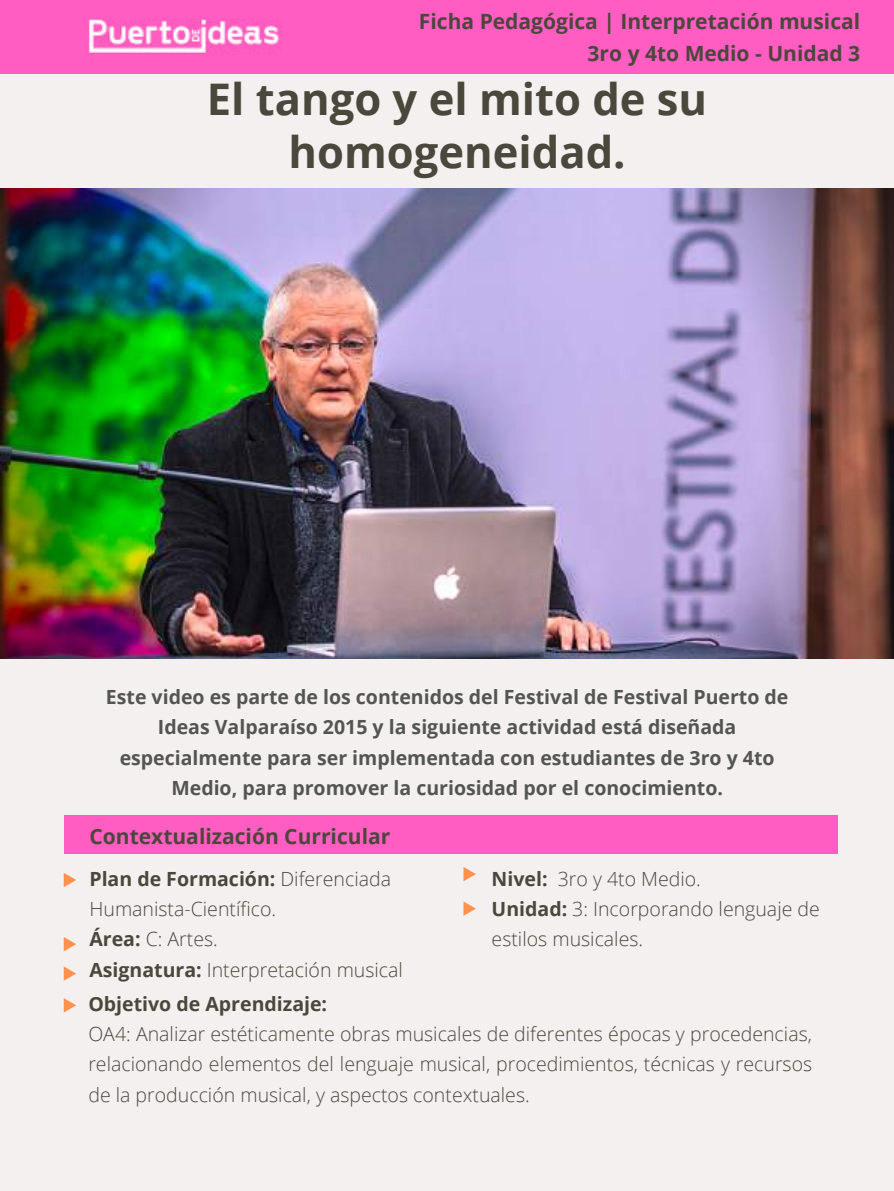
<style>
.page{position:relative;width:894px;height:1191px;background:#fff}
.page>*{position:absolute;margin:0;border:0;box-sizing:border-box;transform-origin:0 0}
.t1{font:700 43.5px/52.9px "Open Sans";color:#4b473c;text-align:center}
.t2{font:700 21px/32.7px "Open Sans";color:#4b473c;text-align:right}
.t3{font:300 19.5px/30.5px "Open Sans";color:#4b473c}
.t4{font:700 19.5px/30.5px "Open Sans";color:#545454;text-align:center}
.t5{font:700 19.5px "Open Sans";color:#4b473c}
.s1{font-weight:700}
</style>
<div class="page">
<div style="left:0;top:0;width:893px;height:1190px;background:#f4f0f0"></div>
<div style="left:64px;top:814px;width:773px;height:39px;background:#ff5dc1"></div>
<div style="left:0;top:0;width:893px;height:73px;background:#ff5dc1"></div>
<img style="left:89px;top:19px;width:193px;height:35px">
<img style="left:0;top:189px;width:893px;height:469px">
<svg style="left:64px;top:873px;width:12px;height:14px"></svg>
<svg style="left:64px;top:937px;width:12px;height:14px"></svg>
<svg style="left:64px;top:966px;width:12px;height:14px"></svg>
<svg style="left:463px;top:867px;width:13px;height:14px"></svg>
<svg style="left:463px;top:901px;width:13px;height:14px"></svg>
<svg style="left:64px;top:998px;width:12px;height:14px"></svg>
<p class="t2" style="left:419px;top:4px;width:442px">Ficha Pedagógica | Interpretación musical<br>3ro y 4to Medio - Unidad 3</p>
<h1 class="t1" style="left:207px;top:72px;width:501px">El tango y el mito de su homogeneidad.</h1>
<p class="t4" style="left:106px;top:681px;width:684px">Este video es parte de los contenidos del Festival de Festival Puerto de Ideas Valparaíso 2015 y la siguiente actividad está diseñada especialmente para ser implementada con estudiantes de 3ro y 4to Medio, para promover la curiosidad por el conocimiento.</p>
<p class="t2" style="left:89px;top:819px;width:302px">Contextualización Curricular</p>
<p class="t3" style="left:89px;top:862px;width:315px"><span class="s1">Plan de Formación:</span> Diferenciada<br>Humanista-Científico.<br><span class="s1">Área:</span> C: Artes.<br><span class="s1">Asignatura:</span> Interpretación musical</p>
<p class="t3" style="left:491px;top:862px;width:329px"><span class="s1">Nivel:</span> 3ro y 4to Medio.<br><span class="s1">Unidad:</span> 3: Incorporando lenguaje de estilos musicales.</p>
<p class="t5" style="left:88px;top:989px;width:240px">Objetivo de Aprendizaje:</p>
<p class="t3" style="left:88px;top:1018px;width:725px;text-align:justify">OA4: Analizar estéticamente obras musicales de diferentes épocas y procedencias, relacionando elementos del lenguaje musical, procedimientos, técnicas y recursos de la producción musical, y aspectos contextuales.</p>
</div>
